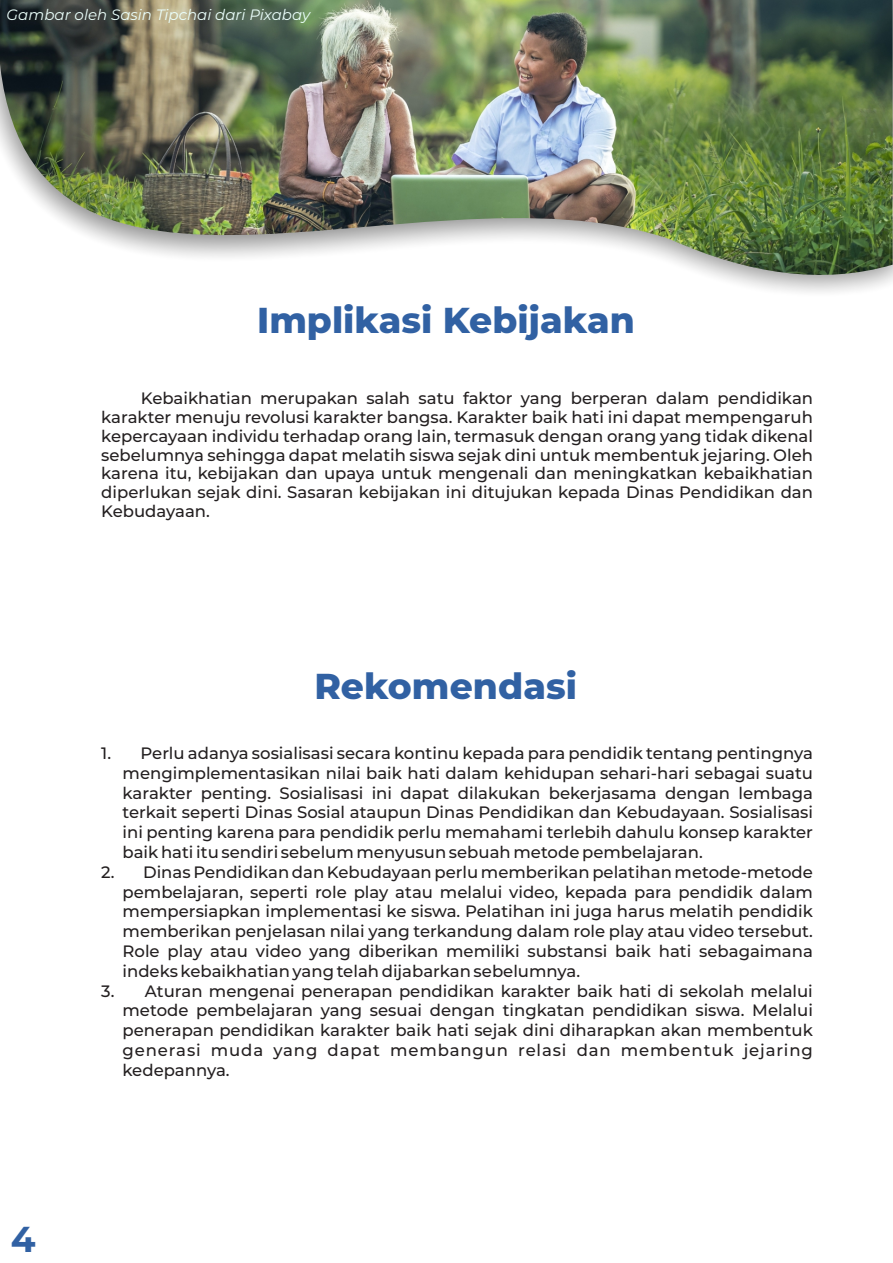
<style>
.page{position:relative;width:893px;height:1263px;background:#fff}
.page>*{position:absolute;margin:0;border:0;box-sizing:border-box;transform-origin:0 0}
.t1{font:800 36px "Montserrat";color:#3161a3}
.t2{font:700 36px "Montserrat";color:#3161a3}
.t3{font:500 16.5px/19.8px "Montserrat";color:#231f20;text-align:justify}
.t4{font:italic 15px "Montserrat";color:#ebfffb}
</style>
<div class="page">
<img style="left:0;top:0;width:893px;height:292px">
<p class="t4" style="left:7px;top:5px;width:305px">Gambar oleh Sasin Tipchai dari Pixabay</p>
<h1 class="t1" style="left:257px;top:298px;width:379px">Implikasi Kebijakan</h1>
<p class="t3" style="left:101px;top:389px;width:713px;line-height:18.8px;text-indent:40px">Kebaikhatian merupakan salah satu faktor yang berperan dalam pendidikan karakter menuju revolusi karakter bangsa. Karakter baik hati ini dapat mempengaruh kepercayaan individu terhadap orang lain, termasuk dengan orang yang tidak dikenal sebelumnya sehingga dapat melatih siswa sejak dini untuk membentuk jejaring. Oleh karena itu, kebijakan dan upaya untuk mengenali dan meningkatkan kebaikhatian diperlukan sejak dini. Sasaran kebijakan ini ditujukan kepada Dinas Pendidikan dan Kebudayaan.</p>
<h1 class="t1" style="left:314px;top:664px;width:264px">Rekomendasi</h1>
<h1 class="t2" style="left:11px;top:1217px;width:26px">4</h1>
<p class="t3" style="left:123px;top:743px;width:692px;text-indent:-21px">1. Perlu adanya sosialisasi secara kontinu kepada para pendidik tentang pentingnya mengimplementasikan nilai baik hati dalam kehidupan sehari-hari sebagai suatu karakter penting. Sosialisasi ini dapat dilakukan bekerjasama dengan lembaga terkait seperti Dinas Sosial ataupun Dinas Pendidikan dan Kebudayaan. Sosialisasi ini penting karena para pendidik perlu memahami terlebih dahulu konsep karakter baik hati itu sendiri sebelum menyusun sebuah metode pembelajaran.</p>
<p class="t3" style="left:123px;top:862px;width:692px;text-indent:-21px">2. Dinas Pendidikan dan Kebudayaan perlu memberikan pelatihan metode-metode pembelajaran, seperti role play atau melalui video, kepada para pendidik dalam mempersiapkan implementasi ke siswa. Pelatihan ini juga harus melatih pendidik memberikan penjelasan nilai yang terkandung dalam role play atau video tersebut.<br>Role play atau video yang diberikan memiliki substansi baik hati sebagaimana indeks kebaikhatian yang telah dijabarkan sebelumnya.</p>
<p class="t3" style="left:123px;top:981px;width:692px;text-indent:-21px">3. Aturan mengenai penerapan pendidikan karakter baik hati di sekolah melalui metode pembelajaran yang sesuai dengan tingkatan pendidikan siswa. Melalui penerapan pendidikan karakter baik hati sejak dini diharapkan akan membentuk generasi muda yang dapat membangun relasi dan membentuk jejaring kedepannya.</p>
</div>
